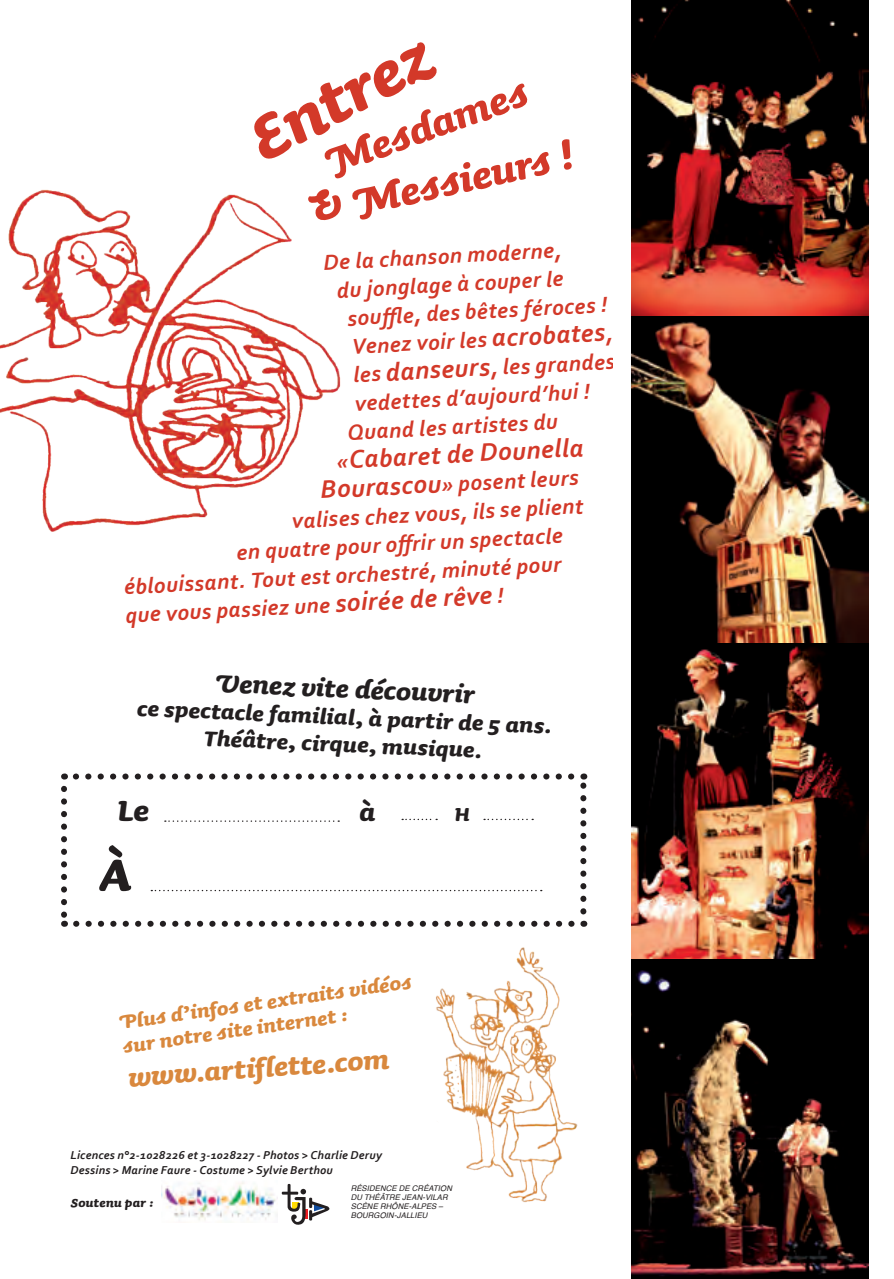
<style>
.page{position:relative;width:894px;height:1279px;background:#fff}
.page>*{position:absolute;margin:0;border:0;box-sizing:border-box;transform-origin:0 0}
.t1{font:78.3px "Sauna Bold Italic Swash";color:#d33929}
.t2{font:italic 700 57.3px "Sauna";color:#231f20}
.t3{font:47.4px "Sauna Bold Italic Swash";color:#d33929}
.t4{font:italic 700 36.9px "Sauna";color:#231f20}
.t5{font:33.3px "Sauna Bold Italic Swash";color:#d9883d}
.t6{font:italic 700 31.8px "Sauna";color:#231f20}
.t7{font:31.5px "Sauna Bold Italic Swash";color:#231f20}
.t8{font:italic 700 27px/27.3px "Sauna";color:#231f20;text-align:center}
.t9{font:italic 700 26.4px "Corbel";color:#d33929}
.t10{font:24px/24px "Sauna Bold Italic Swash";color:#d9883d}
.t11{font:italic 700 24px "Sauna";color:#231f20}
.t12{font:italic 700 22.5px "Corbel";color:#d33929}
.t13{font:15px "Sauna Bold Italic Swash";letter-spacing:.02em;color:#231f20}
.t14{font:italic 700 12px/15px "Corbel";letter-spacing:.02em;color:#231f20}
.t15{font:italic 7.8px/9px "Helvetica";letter-spacing:.015em;color:#231f20}
.s1{font-size:26.4px}
.s2{font-size:22.5px}
</style>
<div class="page">
<img style="left:631px;top:0;width:237px;height:959px">
<img style="left:631px;top:959px;width:237px;height:319px">
<svg style="left:165px;top:820px;width:174px;height:1px"></svg>
<svg style="left:151px;top:889px;width:390px;height:2px"></svg>
<svg style="left:402px;top:818px;width:35px;height:2px"></svg>
<svg style="left:484px;top:818px;width:49px;height:2px"></svg>
<img style="left:436px;top:947px;width:142px;height:256px">
<svg style="left:76px;top:920px;width:499px;height:6px"></svg>
<svg style="left:61px;top:788px;width:6px;height:138px"></svg>
<svg style="left:580px;top:773px;width:6px;height:138px"></svg>
<svg style="left:64px;top:773px;width:507px;height:6px"></svg>
<img style="left:0;top:189px;width:341px;height:343px">
<svg style="left:282px;top:1183px;width:47px;height:41px"></svg>
<img style="left:161px;top:1182px;width:115px;height:38px">
<svg style="left:307px;top:189px;width:34px;height:34px"></svg>
<p class="t1" style="left:230px;top:100px;width:198px;rotate:-28deg">Entrez</p>
<p class="t3" style="left:316px;top:135px;width:214px;rotate:-20deg">Mesdames</p>
<p class="t3" style="left:346px;top:175px;width:226px;rotate:-13deg">Messieurs !</p>
<p class="t12" style="left:322px;top:248px;width:240px;rotate:-3deg">De la chanson moderne,</p>
<p class="t12" style="left:336px;top:276px;width:228px;rotate:-3deg">du jonglage à couper le</p>
<p class="t12" style="left:346px;top:304px;width:262px;rotate:-3deg">souffl e, des bêtes féroces !</p>
<p class="t12" style="left:351px;top:332px;width:262px;rotate:-3deg">Venez voir les <span class="s1">acrobates</span>,</p>
<p class="t12" style="left:352px;top:361px;width:263px;rotate:-3deg">les <span class="s1">danseurs</span>, les grandes</p>
<p class="t12" style="left:354px;top:389px;width:237px;rotate:-3deg">vedettes d’aujourd’hui !</p>
<p class="t12" style="left:346px;top:418px;width:212px;rotate:-3deg">Quand les artistes du</p>
<p class="t9" style="left:336px;top:444px;width:248px;rotate:-3deg"><span class="s2">«</span>Cabaret de Dounella</p>
<p class="t12" style="left:319px;top:477px;width:260px;rotate:-3deg"><span class="s1">Bourascou</span>» posent leurs</p>
<p class="t12" style="left:291px;top:507px;width:293px;rotate:-3deg">valises chez vous, ils se plient</p>
<p class="t12" style="left:235px;top:538px;width:328px;rotate:-3deg">en quatre pour off rir un spectacle</p>
<p class="t12" style="left:123px;top:573px;width:439px;rotate:-3deg">éblouissant. Tout est orchestré, minuté pour</p>
<p class="t12" style="left:125px;top:601px;width:380px;rotate:-3deg">que vous passiez une <span class="s1">soirée de rêve</span> !</p>
<p class="t7" style="left:216px;top:664px;width:261px;rotate:2deg">Venez vite découvrir</p>
<p class="t8" style="left:138px;top:691px;width:415px;rotate:3deg">ce spectacle familial, à partir de 5 ans.<br>Théâtre, cirque, musique.</p>
<p class="t4" style="left:118px;top:787px;width:33px">Le</p>
<p class="t6" style="left:359px;top:792px;width:17px">à</p>
<p class="t11" style="left:455px;top:799px;width:16px">H</p>
<p class="t2" style="left:98px;top:838px;width:35px">À</p>
<p class="t10" style="left:118px;top:1008px;width:296px;rotate:-8deg">Plus d’infos et extraits vidéos sur notre site internet :</p>
<p class="t5" style="left:127px;top:1055px;width:263px;rotate:-4deg">www.artiflette.com</p>
<p class="t14" style="left:70px;top:1147px;width:313px">Licences n°2-1028226 et 3-1028227 - Photos &gt; Charlie Deruy<br>Dessins &gt; Marine Faure - Costume &gt; Sylvie Berthou</p>
<p class="t13" style="left:70px;top:1192px;width:84px">Soutenu par :</p>
<p class="t15" style="left:350px;top:1183px;width:103px">RÉSIDENCE DE CRÉATION<br>DU THÉÂTRE JEAN-VILAR<br>SCÈNE RHÔNE-ALPES –<br>BOURGOIN-JALLIEU</p>
</div>
